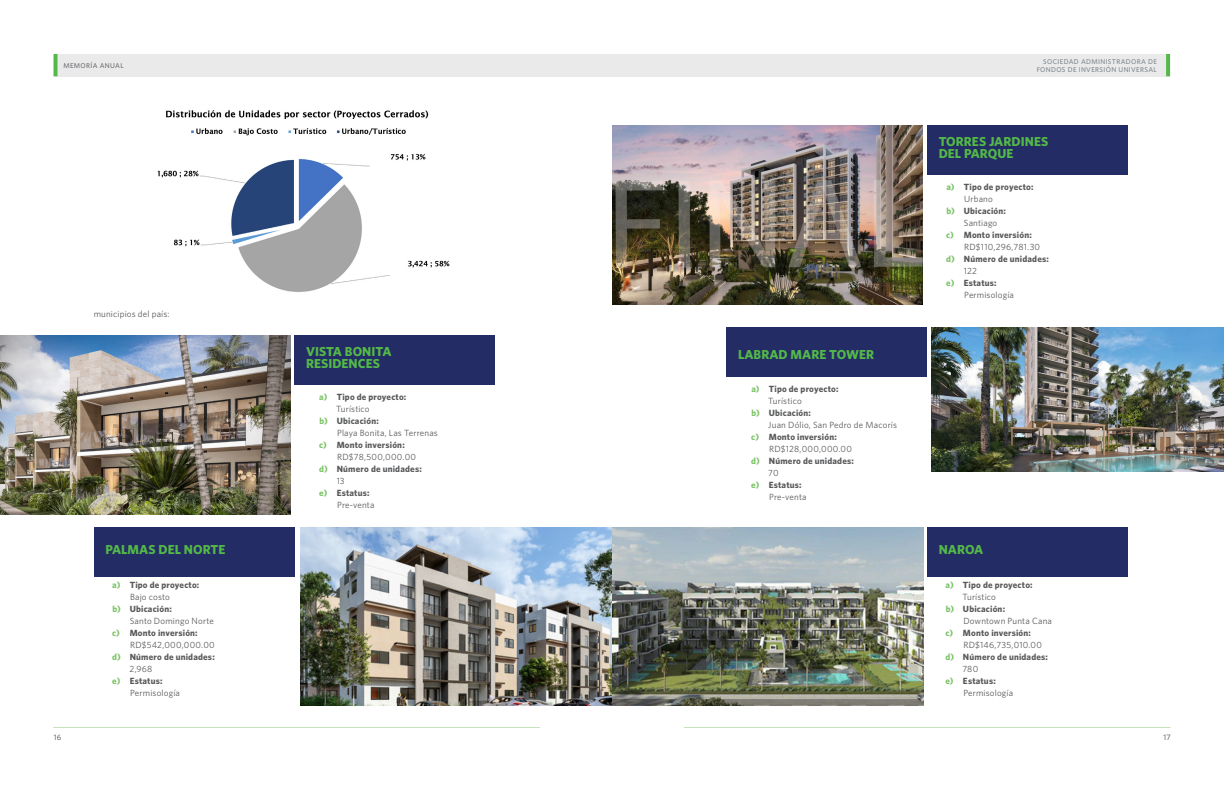
<style>
.page{position:relative;width:1224px;height:792px;background:#fff}
.page>*{position:absolute;margin:0;border:0;box-sizing:border-box;transform-origin:0 0}
.t1{font:700 13px/12px "Whitney";letter-spacing:.005em;color:#54b948}
.t2{font:700 9px "Whitney";letter-spacing:.02em;color:#58595b}
.t3{font:9px "Whitney";letter-spacing:.02em;color:#58595b}
.t4{font:500 8px "Whitney";color:#6d6e71}
.t5{font:500 7px/8.4px "Whitney";letter-spacing:.05em;color:#7d868c;text-align:right}
.t6{font:500 7px "Whitney";letter-spacing:.05em;color:#6d6e71}
.s1{color:#7bc366}
</style>
<div class="page">
<div style="left:54px;top:54px;width:1116px;height:22px;background:#eaeaeb"></div>
<hr style="left:684px;top:727px;width:487px;height:1px;background:#acd69c">
<hr style="left:53px;top:727px;width:487px;height:1px;background:#acd69c">
<svg style="left:54px;top:54px;width:4px;height:22px"></svg>
<svg style="left:1166px;top:54px;width:4px;height:22px"></svg>
<img style="left:0;top:335px;width:291px;height:179px">
<div style="left:294px;top:335px;width:201px;height:50px;background:#232c64"></div>
<div style="left:927px;top:126px;width:201px;height:49px;background:#232c64"></div>
<img style="left:301px;top:527px;width:623px;height:179px">
<div style="left:927px;top:527px;width:201px;height:50px;background:#232c64"></div>
<div style="left:94px;top:527px;width:200px;height:50px;background:#232c64"></div>
<img style="left:931px;top:328px;width:293px;height:144px">
<div style="left:726px;top:328px;width:201px;height:49px;background:#232c64"></div>
<img style="left:157px;top:110px;width:293px;height:182px">
<img style="left:612px;top:126px;width:311px;height:178px">
<p class="t6" style="left:63px;top:61px;width:62px">MEMORÍA ANUAL</p>
<p class="t5" style="left:1037px;top:57px;width:122px">SOCIEDAD ADMINISTRADORA DE<br>FONDOS DE INVERSIÓN UNIVERSAL</p>
<h1 class="t1" style="left:939px;top:135px;width:111px">TORRES JARDINES<br>DEL PARQUE</h1>
<p class="t2" style="left:946px;top:181px;width:89px"><span class="s1">a)</span> Tipo de proyecto:</p>
<p class="t3" style="left:964px;top:193px;width:30px">Urbano</p>
<p class="t2" style="left:947px;top:205px;width:61px"><span class="s1">b)</span> Ubicación:</p>
<p class="t3" style="left:964px;top:217px;width:35px">Santiago</p>
<p class="t2" style="left:946px;top:229px;width:87px"><span class="s1">c)</span> Monto inversión:</p>
<p class="t3" style="left:964px;top:241px;width:78px">RD$110,296,781.30</p>
<p class="t2" style="left:946px;top:253px;width:104px"><span class="s1">d)</span> Número de unidades:</p>
<p class="t3" style="left:964px;top:265px;width:15px">122</p>
<p class="t2" style="left:946px;top:277px;width:52px"><span class="s1">e)</span> Estatus:</p>
<p class="t3" style="left:964px;top:289px;width:51px">Permisología</p>
<p class="t3" style="left:94px;top:309px;width:77px">municipios del país:</p>
<h1 class="t1" style="left:306px;top:345px;width:87px">VISTA BONITA<br>RESIDENCES</h1>
<h1 class="t1" style="left:738px;top:348px;width:138px">LABRAD MARE TOWER</h1>
<p class="t2" style="left:319px;top:391px;width:89px"><span class="s1">a)</span> Tipo de proyecto:</p>
<p class="t3" style="left:336px;top:403px;width:35px">Turístico</p>
<p class="t2" style="left:319px;top:415px;width:61px"><span class="s1">b)</span> Ubicación:</p>
<p class="t3" style="left:337px;top:427px;width:102px">Playa Bonita, Las Terrenas</p>
<p class="t2" style="left:319px;top:439px;width:87px"><span class="s1">c)</span> Monto inversión:</p>
<p class="t3" style="left:337px;top:451px;width:80px">RD$78,500,000.00</p>
<p class="t2" style="left:319px;top:463px;width:104px"><span class="s1">d)</span> Número de unidades:</p>
<p class="t3" style="left:337px;top:475px;width:10px">13</p>
<p class="t2" style="left:319px;top:487px;width:52px"><span class="s1">e)</span> Estatus:</p>
<p class="t3" style="left:337px;top:499px;width:39px">Pre-venta</p>
<p class="t2" style="left:751px;top:383px;width:89px"><span class="s1">a)</span> Tipo de proyecto:</p>
<p class="t3" style="left:768px;top:395px;width:35px">Turístico</p>
<p class="t2" style="left:752px;top:407px;width:61px"><span class="s1">b)</span> Ubicación:</p>
<p class="t3" style="left:768px;top:419px;width:130px">Juan Dólio, San Pedro de Macorís</p>
<p class="t2" style="left:751px;top:431px;width:87px"><span class="s1">c)</span> Monto inversión:</p>
<p class="t3" style="left:769px;top:443px;width:84px">RD$128,000,000.00</p>
<p class="t2" style="left:751px;top:455px;width:104px"><span class="s1">d)</span> Número de unidades:</p>
<p class="t3" style="left:768px;top:467px;width:12px">70</p>
<p class="t2" style="left:751px;top:479px;width:52px"><span class="s1">e)</span> Estatus:</p>
<p class="t3" style="left:769px;top:491px;width:39px">Pre-venta</p>
<h1 class="t1" style="left:105px;top:543px;width:122px">PALMAS DEL NORTE</h1>
<h1 class="t1" style="left:939px;top:543px;width:46px">NAROA</h1>
<p class="t2" style="left:112px;top:580px;width:89px"><span class="s1">a)</span> Tipo de proyecto:</p>
<p class="t3" style="left:130px;top:592px;width:41px">Bajo costo</p>
<p class="t2" style="left:112px;top:604px;width:61px"><span class="s1">b)</span> Ubicación:</p>
<p class="t3" style="left:130px;top:616px;width:86px">Santo Domingo Norte</p>
<p class="t2" style="left:112px;top:628px;width:87px"><span class="s1">c)</span> Monto inversión:</p>
<p class="t3" style="left:130px;top:640px;width:86px">RD$542,000,000.00</p>
<p class="t2" style="left:112px;top:652px;width:104px"><span class="s1">d)</span> Número de unidades:</p>
<p class="t3" style="left:130px;top:664px;width:24px">2,968</p>
<p class="t2" style="left:112px;top:676px;width:52px"><span class="s1">e)</span> Estatus:</p>
<p class="t3" style="left:130px;top:688px;width:51px">Permisología</p>
<p class="t2" style="left:946px;top:580px;width:89px"><span class="s1">a)</span> Tipo de proyecto:</p>
<p class="t3" style="left:962px;top:592px;width:35px">Turístico</p>
<p class="t2" style="left:946px;top:604px;width:61px"><span class="s1">b)</span> Ubicación:</p>
<p class="t3" style="left:963px;top:616px;width:90px">Downtown Punta Cana</p>
<p class="t2" style="left:945px;top:628px;width:87px"><span class="s1">c)</span> Monto inversión:</p>
<p class="t3" style="left:963px;top:640px;width:80px">RD$146,735,010.00</p>
<p class="t2" style="left:945px;top:652px;width:104px"><span class="s1">d)</span> Número de unidades:</p>
<p class="t3" style="left:962px;top:664px;width:17px">780</p>
<p class="t2" style="left:945px;top:676px;width:52px"><span class="s1">e)</span> Estatus:</p>
<p class="t3" style="left:963px;top:688px;width:51px">Permisología</p>
<p class="t4" style="left:54px;top:732px;width:9px">16</p>
<p class="t4" style="left:1163px;top:732px;width:9px">17</p>
</div>
